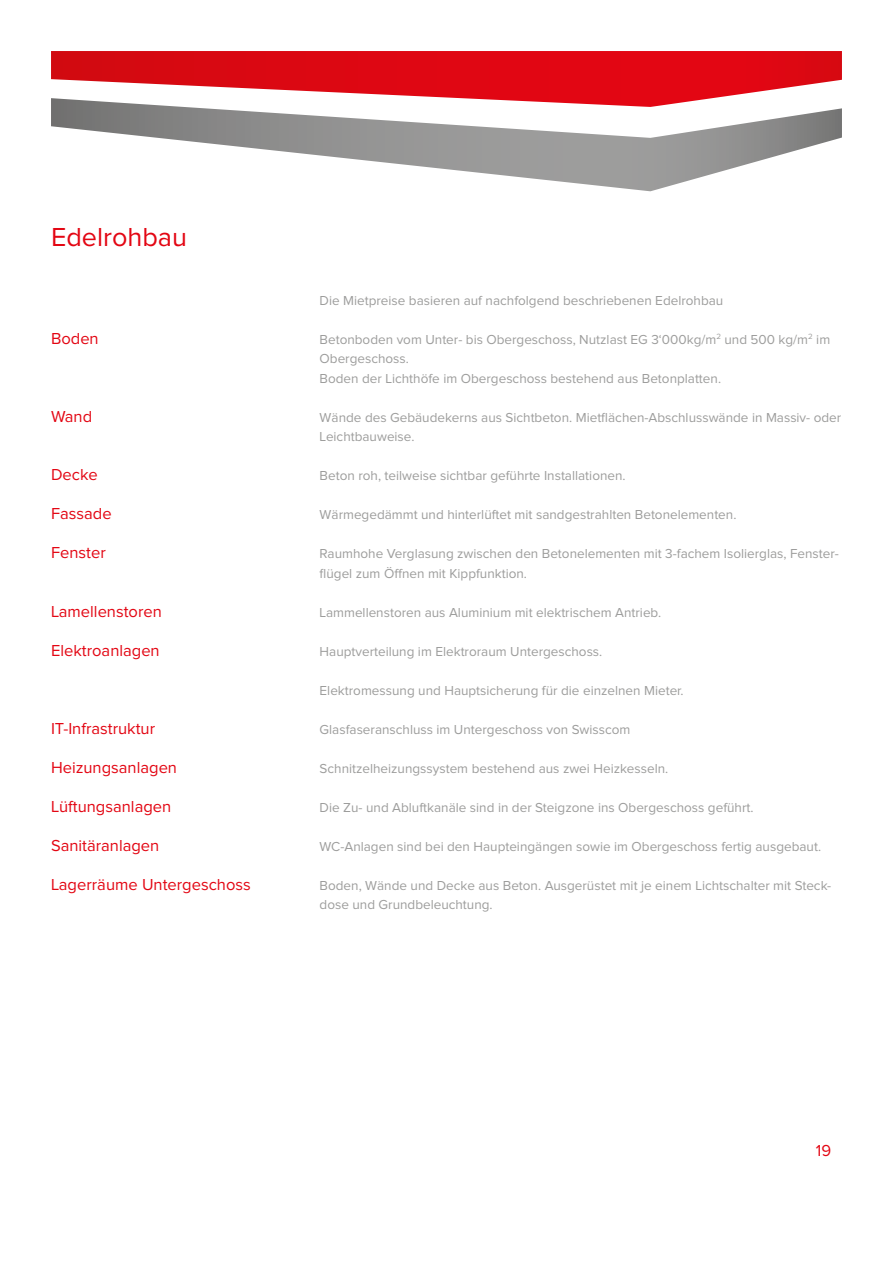
<style>
.page{position:relative;width:893px;height:1263px;background:#fff}
.page>*{position:absolute;margin:0;border:0;box-sizing:border-box;transform-origin:0 0}
.t1{font:27px "Proxima Nova";color:#e30613}
.t2{font:16.5px "Proxima Nova";color:#e30613}
.t3{font:13.5px/19.5px "Proxima Nova";color:#9d9d9c}
</style>
<div class="page">
<svg style="left:51px;top:51px;width:791px;height:47px"></svg>
<svg style="left:51px;top:98px;width:791px;height:93px"></svg>
<h1 class="t1" style="left:51px;top:225px;width:138px">Edelrohbau</h1>
<p class="t2" style="left:51px;top:330px;width:49px">Boden</p>
<p class="t2" style="left:51px;top:408px;width:43px">Wand</p>
<p class="t2" style="left:51px;top:467px;width:48px">Decke</p>
<p class="t2" style="left:51px;top:506px;width:62px">Fassade</p>
<p class="t2" style="left:51px;top:545px;width:56px">Fenster</p>
<p class="t2" style="left:51px;top:603px;width:112px">Lamellenstoren</p>
<p class="t2" style="left:51px;top:642px;width:110px">Elektroanlagen</p>
<p class="t2" style="left:51px;top:720px;width:106px">IT-Infrastruktur</p>
<p class="t2" style="left:51px;top:759px;width:128px">Heizungsanlagen</p>
<p class="t2" style="left:51px;top:798px;width:122px">Lüftungsanlagen</p>
<p class="t2" style="left:51px;top:838px;width:110px">Sanitäranlagen</p>
<p class="t2" style="left:51px;top:877px;width:201px">Lagerräume Untergeschoss</p>
<p class="t3" style="left:320px;top:291px;width:405px">Die Mietpreise basieren auf nachfolgend beschriebenen Edelrohbau</p>
<p class="t3" style="left:320px;top:330px;width:512px">Betonboden vom Unter- bis Obergeschoss, Nutzlast EG 3‘000kg/m<sup>2</sup> und 500 kg/m<sup>2</sup> im<br>Obergeschoss.<br>Boden der Lichthöfe im Obergeschoss bestehend aus Betonplatten.</p>
<p class="t3" style="left:320px;top:408px;width:523px">Wände des Gebäudekerns aus Sichtbeton. Mietflächen-Abschlusswände in Massiv- oder<br>Leichtbauweise.</p>
<p class="t3" style="left:320px;top:466px;width:306px">Beton roh, teilweise sichtbar geführte Installationen.</p>
<p class="t3" style="left:320px;top:505px;width:417px">Wärmegedämmt und hinterlüftet mit sandgestrahlten Betonelementen.</p>
<p class="t3" style="left:320px;top:544px;width:521px">Raumhohe Verglasung zwischen den Betonelementen mit 3-fachem Isolierglas, Fenster&shy;flügel zum Öffnen mit Kippfunktion.</p>
<p class="t3" style="left:320px;top:603px;width:342px">Lammellenstoren aus Aluminium mit elektrischem Antrieb.</p>
<p class="t3" style="left:320px;top:642px;width:283px">Hauptverteilung im Elektroraum Untergeschoss.</p>
<p class="t3" style="left:320px;top:681px;width:364px">Elektromessung und Hauptsicherung für die einzelnen Mieter.</p>
<p class="t3" style="left:320px;top:720px;width:312px">Glasfaseranschluss im Untergeschoss von Swisscom</p>
<p class="t3" style="left:320px;top:759px;width:349px">Schnitzelheizungssystem bestehend aus zwei Heizkesseln.</p>
<p class="t3" style="left:320px;top:798px;width:434px">Die Zu- und Abluftkanäle sind in der Steigzone ins Obergeschoss geführt.</p>
<p class="t3" style="left:320px;top:837px;width:501px">WC-Anlagen sind bei den Haupteingängen sowie im Obergeschoss fertig ausgebaut.</p>
<p class="t3" style="left:320px;top:876px;width:513px">Boden, Wände und Decke aus Beton. Ausgerüstet mit je einem Lichtschalter mit Steck&shy;dose und Grundbeleuchtung.</p>
<p class="t2" style="left:816px;top:1143px;width:17px">19</p>
</div>
